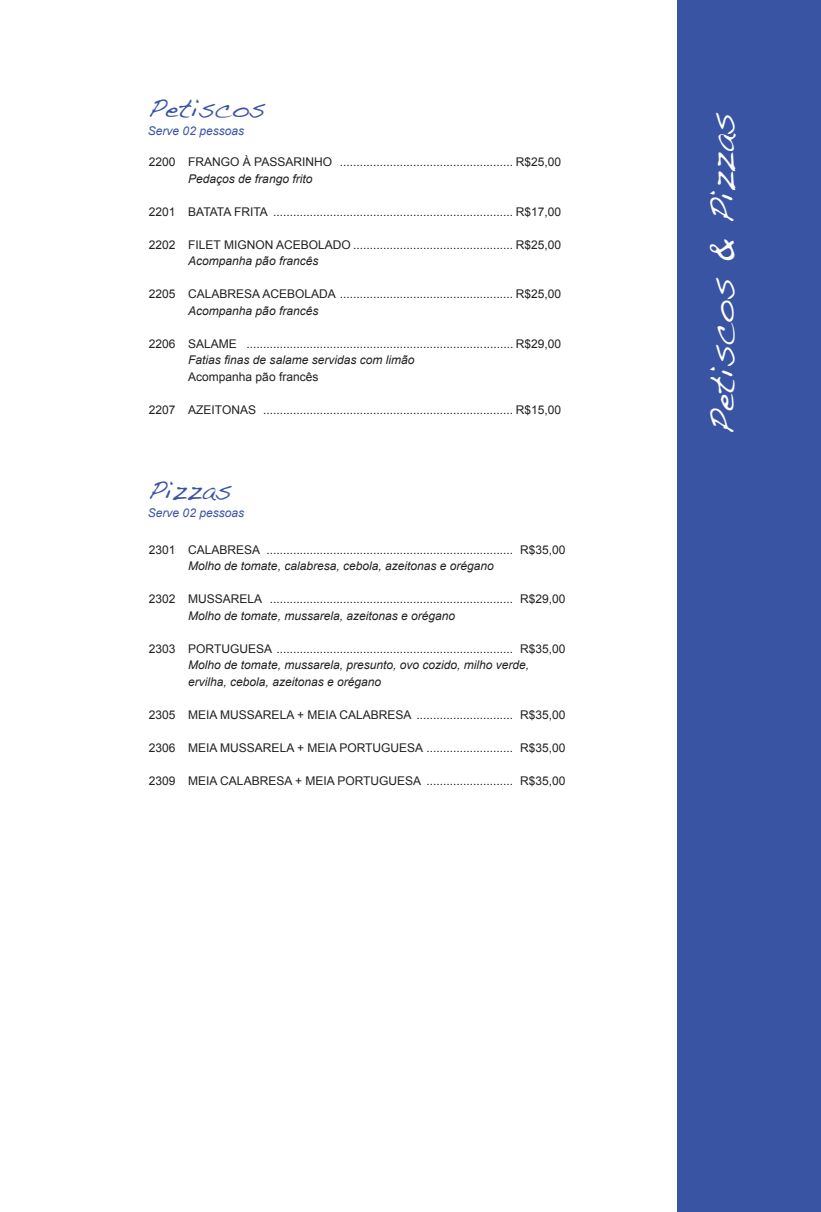
<style>
.page{position:relative;width:821px;height:1212px;background:#fff}
.page>*{position:absolute;margin:0;border:0;box-sizing:border-box;transform-origin:0 0}
.t1{font:36px "Handwriting Dakota";letter-spacing:-.005em;color:#fff}
.t2{font:27px "Handwriting Dakota";color:#3954a3}
.t3{font:12px "Arial";color:#231f20}
.t4{font:italic 12px/16.5px "Arial";color:#231f20}
.t5{font:italic 12px "Arial";color:#3954a3}
</style>
<div class="page">
<div style="left:677px;top:0;width:144px;height:1212px;background:#3954a3"></div>
<h2 class="t2" style="left:148px;top:92px;width:119px">Petiscos</h2>
<p class="t5" style="left:148px;top:123px;width:98px">Serve 02 pessoas</p>
<p class="t3" style="left:149px;top:154px;width:414px">2200 FRANGO À PASSARINHO .................................................... R$25,00</p>
<p class="t4" style="left:188px;top:170px;width:126px">Pedaços de frango frito</p>
<p class="t3" style="left:149px;top:204px;width:414px">2201 BATATA FRITA ........................................................................ R$17,00</p>
<p class="t3" style="left:149px;top:237px;width:414px">2202 FILET MIGNON ACEBOLADO ................................................ R$25,00</p>
<p class="t4" style="left:188px;top:253px;width:132px">Acompanha pão francês</p>
<p class="t3" style="left:149px;top:286px;width:414px">2205 CALABRESA ACEBOLADA .................................................... R$25,00</p>
<p class="t4" style="left:188px;top:302px;width:132px">Acompanha pão francês</p>
<p class="t3" style="left:149px;top:336px;width:414px">2206 SALAME ................................................................................ R$29,00</p>
<p class="t4" style="left:188px;top:352px;width:228px">Fatias finas de salame servidas com limão</p>
<p class="t3" style="left:188px;top:369px;width:132px">Acompanha pão francês</p>
<p class="t3" style="left:149px;top:402px;width:414px">2207 AZEITONAS ........................................................................... R$15,00</p>
<h2 class="t2" style="left:148px;top:474px;width:85px">Pizzas</h2>
<p class="t5" style="left:148px;top:505px;width:98px">Serve 02 pessoas</p>
<p class="t3" style="left:149px;top:542px;width:418px">2301 CALABRESA .......................................................................... R$35,00</p>
<p class="t4" style="left:188px;top:558px;width:307px">Molho de tomate, calabresa, cebola, azeitonas e orégano</p>
<p class="t3" style="left:149px;top:591px;width:418px">2302 MUSSARELA ......................................................................... R$29,00</p>
<p class="t4" style="left:188px;top:607px;width:268px">Molho de tomate, mussarela, azeitonas e orégano</p>
<p class="t3" style="left:149px;top:641px;width:418px">2303 PORTUGUESA ....................................................................... R$35,00</p>
<p class="t4" style="left:188px;top:657px;width:342px">Molho de tomate, mussarela, presunto, ovo cozido, milho verde, ervilha, cebola, azeitonas e orégano</p>
<p class="t3" style="left:149px;top:707px;width:418px">2305 MEIA MUSSARELA + MEIA CALABRESA ............................. R$35,00</p>
<p class="t3" style="left:149px;top:740px;width:418px">2306 MEIA MUSSARELA + MEIA PORTUGUESA .......................... R$35,00</p>
<p class="t3" style="left:149px;top:773px;width:418px">2309 MEIA CALABRESA + MEIA PORTUGUESA .......................... R$35,00</p>
<h1 class="t1" style="left:700px;top:435px;width:324px;rotate:-90deg">Petiscos &amp; Pizzas</h1>
</div>
